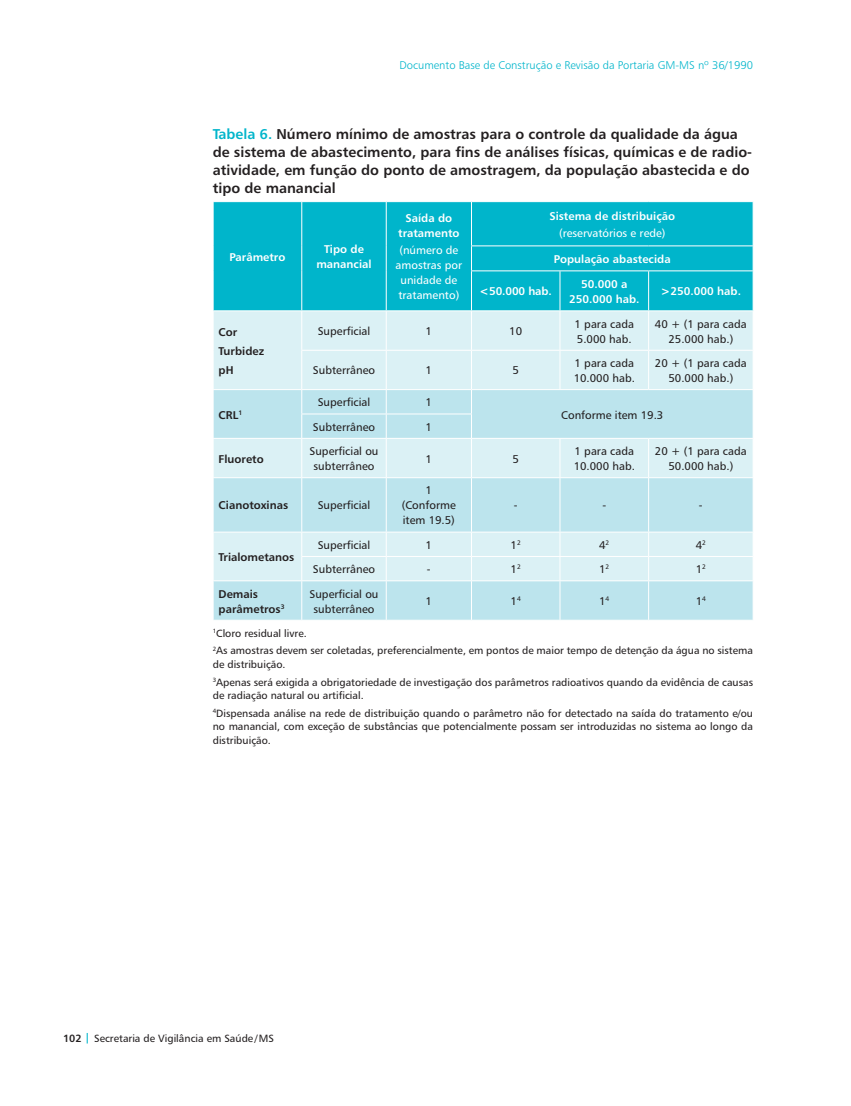
<style>
.page{position:relative;width:851px;height:1106px;background:#fff}
.page>*{position:absolute;margin:0;border:0;box-sizing:border-box;transform-origin:0 0}
.t1{font:14.25px/18px "Humanist 777 BT Bold B";color:#231f20}
.t2{font:11.25px/15px "Humanist 777 BT Roman B";color:#231f20;text-align:center}
.t3{font:11.25px/15px "Humanist 777 BT Bold B";color:#fff;text-align:center}
.t4{font:11.25px/19.2px "Humanist 777 BT Bold B";color:#231f20}
.t5{font:11.25px/15px "Humanist 777 BT Roman B";color:#fff;text-align:center}
.t6{font:11.25px "Humanist 777 BT Light B";color:#00b5cb}
.t7{font:10.5px/17.7px "Humanist 777 BT Roman B";color:#231f20}
.s1{color:#00b5cb}
.s2{font-family:"Humanist 777 BT Bold B"}
.s3{font-family:"Humanist 777 BT Bold B";color:#00b5cb}
</style>
<div class="page">
<div style="left:214px;top:202px;width:538px;height:108px;background:#00b5cb"></div>
<div style="left:214px;top:311px;width:538px;height:166px;background:#dbf1f5"></div>
<div style="left:302px;top:351px;width:450px;height:38px;background:#dbf1f5"></div>
<div style="left:302px;top:439px;width:450px;height:38px;background:#dbf1f5"></div>
<hr style="left:301px;top:202px;width:1px;height:44px;background:#fff">
<hr style="left:386px;top:202px;width:1px;height:44px;background:#fff">
<svg style="left:213px;top:246px;width:1px;height:25px"></svg>
<svg style="left:301px;top:246px;width:1px;height:25px"></svg>
<svg style="left:386px;top:246px;width:1px;height:25px"></svg>
<hr style="left:301px;top:271px;width:1px;height:39px;background:#fff">
<hr style="left:386px;top:271px;width:1px;height:39px;background:#fff">
<hr style="left:471px;top:202px;width:1px;height:43px;background:#fff">
<hr style="left:471px;top:245px;width:89px;height:1px;background:#fff">
<svg style="left:471px;top:246px;width:1px;height:24px"></svg>
<hr style="left:560px;top:245px;width:88px;height:1px;background:#fff">
<hr style="left:648px;top:245px;width:105px;height:1px;background:#fff">
<svg style="left:752px;top:246px;width:1px;height:24px"></svg>
<hr style="left:471px;top:270px;width:89px;height:1px;background:#fff">
<hr style="left:471px;top:271px;width:1px;height:39px;background:#fff">
<hr style="left:560px;top:270px;width:88px;height:1px;background:#fff">
<hr style="left:559px;top:271px;width:1px;height:39px;background:#fff">
<hr style="left:648px;top:270px;width:105px;height:1px;background:#fff">
<hr style="left:648px;top:271px;width:1px;height:39px;background:#fff">
<hr style="left:301px;top:311px;width:1px;height:39px;background:#fff">
<hr style="left:386px;top:311px;width:1px;height:39px;background:#fff">
<hr style="left:471px;top:311px;width:1px;height:39px;background:#fff">
<hr style="left:559px;top:311px;width:1px;height:39px;background:#fff">
<hr style="left:648px;top:311px;width:1px;height:39px;background:#fff">
<hr style="left:301px;top:350px;width:85px;height:1px;background:#fff">
<hr style="left:301px;top:350px;width:1px;height:39px;background:#fff">
<hr style="left:386px;top:350px;width:85px;height:1px;background:#fff">
<hr style="left:386px;top:350px;width:1px;height:39px;background:#fff">
<hr style="left:471px;top:350px;width:89px;height:1px;background:#fff">
<hr style="left:471px;top:350px;width:1px;height:39px;background:#fff">
<hr style="left:560px;top:350px;width:88px;height:1px;background:#fff">
<hr style="left:559px;top:350px;width:1px;height:39px;background:#fff">
<hr style="left:648px;top:350px;width:105px;height:1px;background:#fff">
<hr style="left:648px;top:350px;width:1px;height:39px;background:#fff">
<svg style="left:213px;top:389px;width:540px;height:49px;background:#bfe5ed"></svg>
<hr style="left:213px;top:438px;width:89px;height:1px;background:#fff">
<hr style="left:302px;top:438px;width:84px;height:1px;background:#fff">
<hr style="left:301px;top:439px;width:1px;height:38px;background:#fff">
<hr style="left:386px;top:438px;width:85px;height:1px;background:#fff">
<hr style="left:386px;top:439px;width:1px;height:38px;background:#fff">
<hr style="left:471px;top:438px;width:89px;height:1px;background:#fff">
<hr style="left:471px;top:439px;width:1px;height:38px;background:#fff">
<hr style="left:560px;top:438px;width:88px;height:1px;background:#fff">
<hr style="left:559px;top:439px;width:1px;height:38px;background:#fff">
<hr style="left:648px;top:438px;width:105px;height:1px;background:#fff">
<hr style="left:648px;top:439px;width:1px;height:38px;background:#fff">
<svg style="left:213px;top:478px;width:540px;height:142px;background:#c8e9f0"></svg>
<hr style="left:213px;top:580px;width:89px;height:1px;background:#fff">
<hr style="left:213px;top:581px;width:1px;height:39px;background:#fff">
<hr style="left:302px;top:580px;width:84px;height:1px;background:#fff">
<hr style="left:301px;top:581px;width:1px;height:39px;background:#fff">
<hr style="left:386px;top:580px;width:85px;height:1px;background:#fff">
<hr style="left:386px;top:581px;width:1px;height:39px;background:#fff">
<hr style="left:471px;top:580px;width:89px;height:1px;background:#fff">
<hr style="left:471px;top:581px;width:1px;height:39px;background:#fff">
<hr style="left:560px;top:580px;width:88px;height:1px;background:#fff">
<hr style="left:559px;top:581px;width:1px;height:39px;background:#fff">
<hr style="left:648px;top:580px;width:105px;height:1px;background:#fff">
<hr style="left:648px;top:581px;width:1px;height:39px;background:#fff">
<hr style="left:752px;top:581px;width:1px;height:39px;background:#fff">
<p class="t6" style="left:399px;top:59px;width:355px">Documento Base de Construção e Revisão da Portaria GM-MS nº 36/1990</p>
<p class="t1" style="left:213px;top:125px;width:540px"><span class="s1">Tabela 6.</span> Número mínimo de amostras para o controle da qualidade da água de sistema de abastecimento, para fins de análises físicas, químicas e de radio&shy;atividade, em função do ponto de amostragem, da população abastecida e do tipo de manancial</p>
<p class="t3" style="left:229px;top:249px;width:57px">Parâmetro</p>
<p class="t3" style="left:316px;top:241px;width:57px">Tipo de manancial</p>
<p class="t3" style="left:398px;top:210px;width:63px">Saída do tratamento</p>
<p class="t5" style="left:395px;top:243px;width:68px">(número de amostras por unidade de tratamento)</p>
<p class="t3" style="left:549px;top:208px;width:127px">Sistema de distribuição</p>
<p class="t5" style="left:559px;top:225px;width:108px">(reservatórios e rede)</p>
<p class="t3" style="left:553px;top:251px;width:118px">População abastecida</p>
<p class="t3" style="left:479px;top:284px;width:74px">&lt;50.000 hab.</p>
<p class="t3" style="left:569px;top:276px;width:72px">50.000 a<br>250.000 hab.</p>
<p class="t3" style="left:660px;top:284px;width:82px">&gt;250.000 hab.</p>
<p class="t4" style="left:219px;top:322px;width:47px">Cor<br>Turbidez pH</p>
<p class="t2" style="left:317px;top:323px;width:54px">Superficial</p>
<p class="t2" style="left:425px;top:323px;width:8px">1</p>
<p class="t2" style="left:509px;top:323px;width:14px">10</p>
<p class="t2" style="left:574px;top:316px;width:61px;text-align:left">1 para cada<br>5.000 hab.</p>
<p class="t2" style="left:655px;top:316px;width:93px">40 + (1 para cada<br>25.000 hab.)</p>
<p class="t2" style="left:313px;top:363px;width:64px">Subterrâneo</p>
<p class="t2" style="left:425px;top:363px;width:8px">1</p>
<p class="t2" style="left:512px;top:363px;width:8px">5</p>
<p class="t2" style="left:573px;top:355px;width:63px;text-align:left">1 para cada<br>10.000 hab.</p>
<p class="t2" style="left:655px;top:355px;width:93px">20 + (1 para cada<br>50.000 hab.)</p>
<p class="t4" style="left:219px;top:405px;width:25px">CRL<sup>1</sup></p>
<p class="t2" style="left:317px;top:395px;width:54px">Superficial</p>
<p class="t2" style="left:425px;top:395px;width:8px">1</p>
<p class="t2" style="left:313px;top:419px;width:64px">Subterrâneo</p>
<p class="t2" style="left:425px;top:419px;width:8px">1</p>
<p class="t2" style="left:561px;top:407px;width:104px">Conforme item 19.3</p>
<p class="t4" style="left:219px;top:449px;width:47px">Fluoreto</p>
<p class="t2" style="left:309px;top:443px;width:71px">Superficial ou subterrâneo</p>
<p class="t2" style="left:425px;top:451px;width:8px">1</p>
<p class="t2" style="left:512px;top:451px;width:8px">5</p>
<p class="t2" style="left:573px;top:443px;width:63px;text-align:left">1 para cada<br>10.000 hab.</p>
<p class="t2" style="left:655px;top:443px;width:93px">20 + (1 para cada<br>50.000 hab.)</p>
<p class="t4" style="left:219px;top:495px;width:71px">Cianotoxinas</p>
<p class="t2" style="left:317px;top:498px;width:54px">Superficial</p>
<p class="t2" style="left:402px;top:483px;width:56px">1 (Conforme item 19.5)</p>
<p class="t2" style="left:513px;top:498px;width:5px">-</p>
<p class="t2" style="left:602px;top:498px;width:5px">-</p>
<p class="t2" style="left:698px;top:498px;width:5px">-</p>
<p class="t4" style="left:219px;top:547px;width:77px">Trialometanos</p>
<p class="t2" style="left:317px;top:537px;width:54px">Superficial</p>
<p class="t2" style="left:425px;top:537px;width:8px">1</p>
<p class="t2" style="left:510px;top:537px;width:12px">1<sup>2</sup></p>
<p class="t2" style="left:599px;top:537px;width:12px">4<sup>2</sup></p>
<p class="t2" style="left:695px;top:537px;width:12px">4<sup>2</sup></p>
<p class="t2" style="left:313px;top:561px;width:64px">Subterrâneo</p>
<p class="t2" style="left:427px;top:561px;width:5px">-</p>
<p class="t2" style="left:510px;top:561px;width:12px">1<sup>2</sup></p>
<p class="t2" style="left:599px;top:561px;width:12px">1<sup>2</sup></p>
<p class="t2" style="left:695px;top:561px;width:12px">1<sup>2</sup></p>
<p class="t4" style="left:219px;top:586px;width:67px;line-height:15px">Demais parâmetros<sup>3</sup></p>
<p class="t2" style="left:309px;top:586px;width:71px">Superficial ou subterrâneo</p>
<p class="t2" style="left:425px;top:593px;width:8px">1</p>
<p class="t2" style="left:510px;top:593px;width:12px">1<sup>4</sup></p>
<p class="t2" style="left:599px;top:593px;width:12px">1<sup>4</sup></p>
<p class="t2" style="left:695px;top:593px;width:12px">1<sup>4</sup></p>
<p class="t7" style="left:213px;top:624px;width:541px"><sup>1</sup>Cloro residual livre.<br><sup>2</sup>As amostras devem ser coletadas, preferencialmente, em pontos de maior tempo de detenção da água no sistema</p>
<p class="t7" style="left:213px;top:655px;width:542px">de distribuição.<br><sup>3</sup>Apenas será exigida a obrigatoriedade de investigação dos parâmetros radioativos quando da evidência de causas</p>
<p class="t7" style="left:213px;top:686px;width:541px">de radiação natural ou artificial.<br><sup>4</sup>Dispensada análise na rede de distribuição quando o parâmetro não for detectado na saída do tratamento e/ou</p>
<p class="t7" style="left:213px;top:719px;width:541px;line-height:13.5px">no manancial, com exceção de substâncias que potencialmente possam ser introduzidas no sistema ao longo da distribuição.</p>
<p class="t7" style="left:63px;top:1029px;width:212px"><span class="s2">102</span> <span class="s3">|</span> Secretaria de Vigilância em Saúde/MS</p>
</div>
